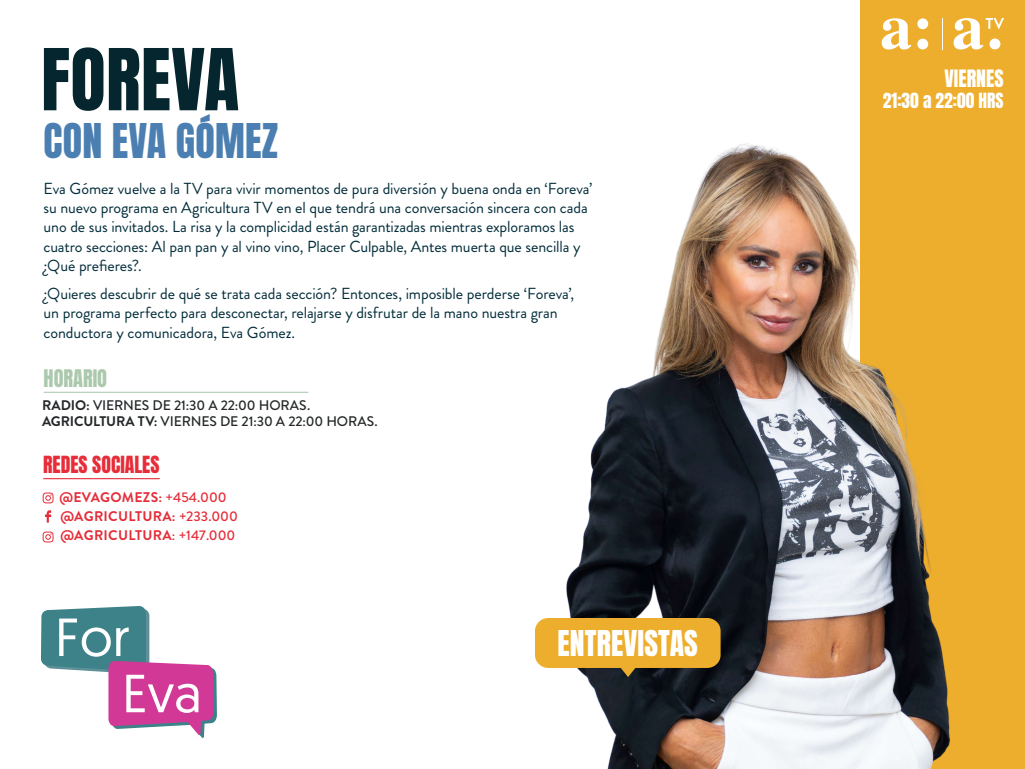
<style>
.page{position:relative;width:1025px;height:769px;background:#fff}
.page>*{position:absolute;margin:0;border:0;box-sizing:border-box;transform-origin:0 0}
.t1{font:72.5px "Anton";letter-spacing:.005em;color:#05262e}
.t2{font:40px "Anton";letter-spacing:.005em;color:#4b7fb1}
.t3{font:29.7px "Anton";letter-spacing:.005em;color:#fff}
.t4{font:20.25px "Anton";color:#acc9ad}
.t5{font:20px "Anton";color:#fff}
.t6{font:19.75px "Anton";color:#e62d39}
.t7{font:17.5px "Anton";color:#fff}
.t8{font:16px/19.2px "Brandon Grotesque";letter-spacing:-.005em;color:#012c39}
.t9{font:700 14px/19.6px "Brandon Grotesque";letter-spacing:.02em;color:#e62d39}
.t10{font:500 13.95px/15.7px "Brandon Grotesque";letter-spacing:-.01em;color:#252829}
.s1{font-weight:700}
.s2{font-weight:500}
</style>
<div class="page">
<div style="left:860px;top:0;width:164px;height:769px;background:#eeae2d"></div>
<hr style="left:44px;top:392px;width:264px;height:1px;background:#acc9ad">
<img style="left:566px;top:143px;width:384px;height:626px">
<svg style="left:535px;top:618px;width:185px;height:59px;background:#d5a035"></svg>
<hr style="left:43px;top:478px;width:117px;height:1px;background:#e62d39">
<svg style="left:45px;top:510px;width:6px;height:13px"></svg>
<svg style="left:43px;top:532px;width:11px;height:10px"></svg>
<svg style="left:43px;top:493px;width:11px;height:10px"></svg>
<svg style="left:881px;top:18px;width:30px;height:32px"></svg>
<svg style="left:917px;top:18px;width:11px;height:31px"></svg>
<hr style="left:942px;top:18px;width:1px;height:32px;background:#fff">
<svg style="left:953px;top:18px;width:51px;height:31px"></svg>
<svg style="left:41px;top:606px;width:176px;height:132px"></svg>
<h1 class="t1" style="left:41px;top:43px;width:200px">FOREVA</h1>
<h2 class="t2" style="left:44px;top:121px;width:236px">CON EVA GÓMEZ</h2>
<p class="t8" style="left:44px;top:179px;width:550px">Eva Gómez vuelve a la TV para vivir momentos de pura diversión y buena onda en ‘Foreva’ su nuevo programa en Agricultura TV en el que tendrá una conversación sincera con cada uno de sus invitados. La risa y la complicidad están garantizadas mientras exploramos las cuatro secciones: Al pan pan y al vino vino, Placer Culpable, Antes muerta que sencilla y ¿Qué prefieres?.</p>
<p class="t8" style="left:44px;top:284px;width:532px">¿Quieres descubrir de qué se trata cada sección? Entonces, imposible perderse ‘Foreva’, un programa perfecto para desconectar, relajarse y disfrutar de la mano nuestra gran conductora y comunicadora, Eva Gómez.</p>
<p class="t4" style="left:44px;top:368px;width:65px">HORARIO</p>
<p class="t10" style="left:42px;top:397px;width:337px"><span class="s1">RADIO:</span> VIERNES DE 21:30 A 22:00 HORAS.<br><span class="s1">AGRICULTURA TV:</span> VIERNES DE 21:30 A 22:00 HORAS.</p>
<p class="t6" style="left:43px;top:455px;width:118px">REDES SOCIALES</p>
<p class="t9" style="left:60px;top:506px;width:179px">@AGRICULTURA: <span class="s2">+233.000 </span>@AGRICULTURA<span class="s2">: +147.000</span></p>
<p class="t9" style="left:59px;top:488px;width:169px">@EVAGOMEZS: <span class="s2">+454.000</span></p>
<h3 class="t3" style="left:557px;top:629px;width:142px">ENTREVISTAS</h3>
<p class="t5" style="left:944px;top:69px;width:61px">VIERNES</p>
<p class="t7" style="left:883px;top:92px;width:122px">21:30 a 22:00 HRS</p>
</div>
